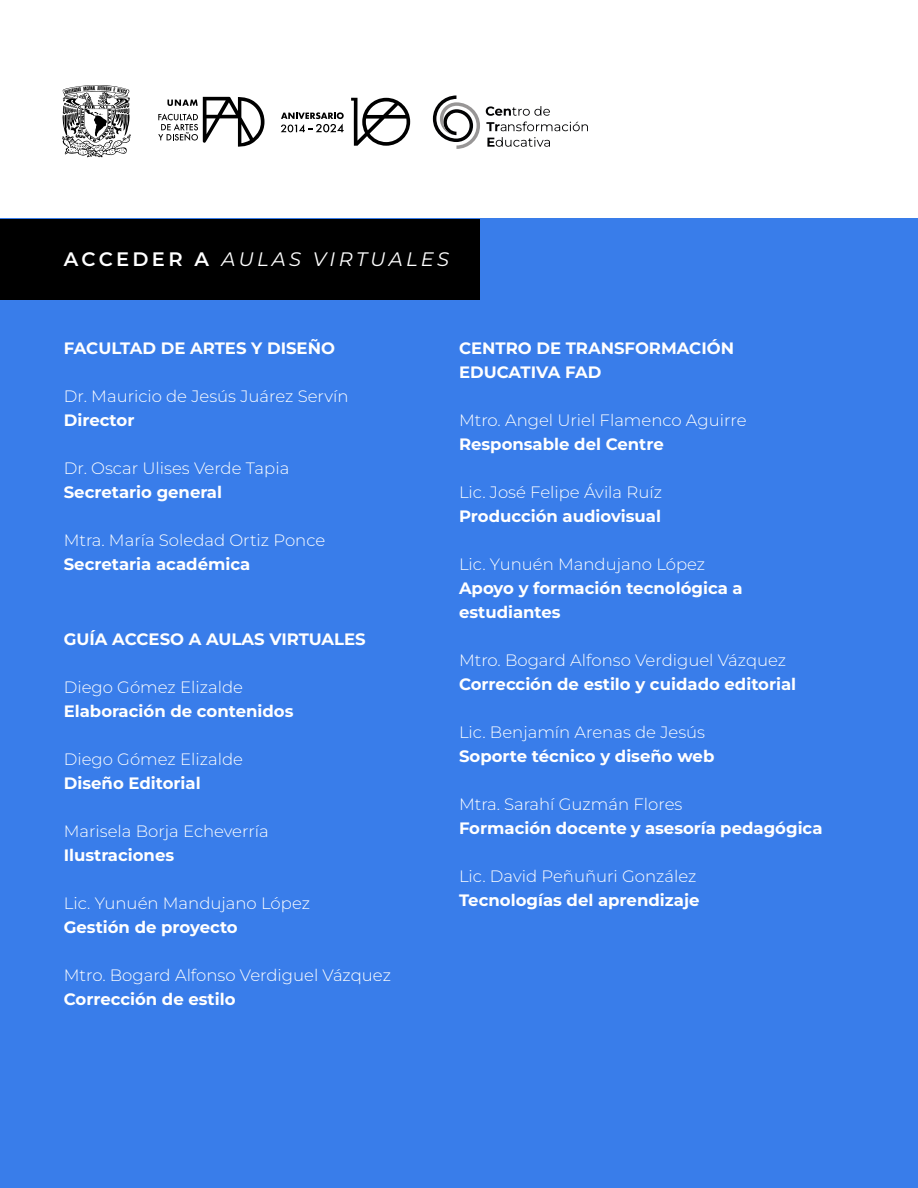
<style>
.page{position:relative;width:918px;height:1188px;background:#fff}
.page>*{position:absolute;margin:0;border:0;box-sizing:border-box;transform-origin:0 0}
.t1{font:italic 19.5px "Montserrat";letter-spacing:.17em;color:#fff}
.t2{font:700 16.5px/24px "Montserrat";color:#fff}
.t3{font:300 16.5px "Montserrat";color:#fff}
.s1{font-weight:600;font-style:normal}
</style>
<div class="page">
<div style="left:0;top:219px;width:918px;height:969px;background:#397dea"></div>
<div style="left:0;top:219px;width:479px;height:81px;background:#000"></div>
<svg style="left:158px;top:97px;width:106px;height:50px"></svg>
<svg style="left:281px;top:112px;width:63px;height:20px"></svg>
<svg style="left:351px;top:98px;width:59px;height:48px"></svg>
<svg style="left:62px;top:85px;width:69px;height:73px"></svg>
<svg style="left:433px;top:95px;width:47px;height:54px"></svg>
<svg style="left:486px;top:106px;width:64px;height:10px"></svg>
<svg style="left:486px;top:122px;width:102px;height:9px"></svg>
<svg style="left:487px;top:137px;width:63px;height:10px"></svg>
<p class="t1" style="left:64px;top:246px;width:387px"><span class="s1">ACCEDER A</span> AULAS VIRTUALES</p>
<p class="t2" style="left:64px;top:335px;width:273px">FACULTAD DE ARTES Y DISEÑO</p>
<p class="t3" style="left:64px;top:385px;width:286px">Dr. Mauricio de Jesús Juárez Servín</p>
<p class="t2" style="left:64px;top:407px;width:72px">Director</p>
<p class="t3" style="left:64px;top:457px;width:227px">Dr. Oscar Ulises Verde Tapia</p>
<p class="t2" style="left:64px;top:479px;width:160px">Secretario general</p>
<p class="t3" style="left:64px;top:529px;width:263px">Mtra. María Soledad Ortiz Ponce</p>
<p class="t2" style="left:64px;top:551px;width:188px">Secretaria académica</p>
<p class="t2" style="left:64px;top:627px;width:304px">GUÍA ACCESO A AULAS VIRTUALES</p>
<p class="t3" style="left:64px;top:676px;width:181px">Diego Gómez Elizalde</p>
<p class="t2" style="left:64px;top:699px;width:231px">Elaboración de contenidos</p>
<p class="t3" style="left:64px;top:748px;width:181px">Diego Gómez Elizalde</p>
<p class="t2" style="left:64px;top:771px;width:138px">Diseño Editorial</p>
<p class="t3" style="left:64px;top:820px;width:206px">Marisela Borja Echeverría</p>
<p class="t2" style="left:64px;top:843px;width:112px">Ilustraciones</p>
<p class="t3" style="left:64px;top:892px;width:248px">Lic. Yunuén Mandujano López</p>
<p class="t2" style="left:64px;top:915px;width:175px">Gestión de proyecto</p>
<p class="t3" style="left:64px;top:964px;width:329px">Mtro. Bogard Alfonso Verdiguel Vázquez</p>
<p class="t2" style="left:64px;top:987px;width:173px">Corrección de estilo</p>
<p class="t2" style="left:459px;top:336px;width:277px">CENTRO DE TRANSFORMACIÓN<br>EDUCATIVA FAD</p>
<p class="t3" style="left:459px;top:409px;width:289px">Mtro. Angel Uriel Flamenco Aguirre</p>
<p class="t2" style="left:459px;top:432px;width:206px">Responsable del Centre</p>
<p class="t3" style="left:459px;top:481px;width:204px">Lic. José Felipe Ávila Ruíz</p>
<p class="t2" style="left:459px;top:504px;width:204px">Producción audiovisual</p>
<p class="t3" style="left:459px;top:553px;width:248px">Lic. Yunuén Mandujano López</p>
<p class="t2" style="left:459px;top:576px;width:285px">Apoyo y formación tecnológica a estudiantes</p>
<p class="t3" style="left:459px;top:649px;width:329px">Mtro. Bogard Alfonso Verdiguel Vázquez</p>
<p class="t2" style="left:459px;top:672px;width:339px">Corrección de estilo y cuidado editorial</p>
<p class="t3" style="left:459px;top:721px;width:248px">Lic. Benjamín Arenas de Jesús</p>
<p class="t2" style="left:459px;top:744px;width:257px">Soporte técnico y diseño web</p>
<p class="t3" style="left:459px;top:793px;width:225px">Mtra. Sarahí Guzmán Flores</p>
<p class="t2" style="left:459px;top:816px;width:365px">Formación docente y asesoría pedagógica</p>
<p class="t3" style="left:459px;top:865px;width:239px">Lic. David Peñuñuri González</p>
<p class="t2" style="left:459px;top:888px;width:242px">Tecnologías del aprendizaje</p>
</div>
